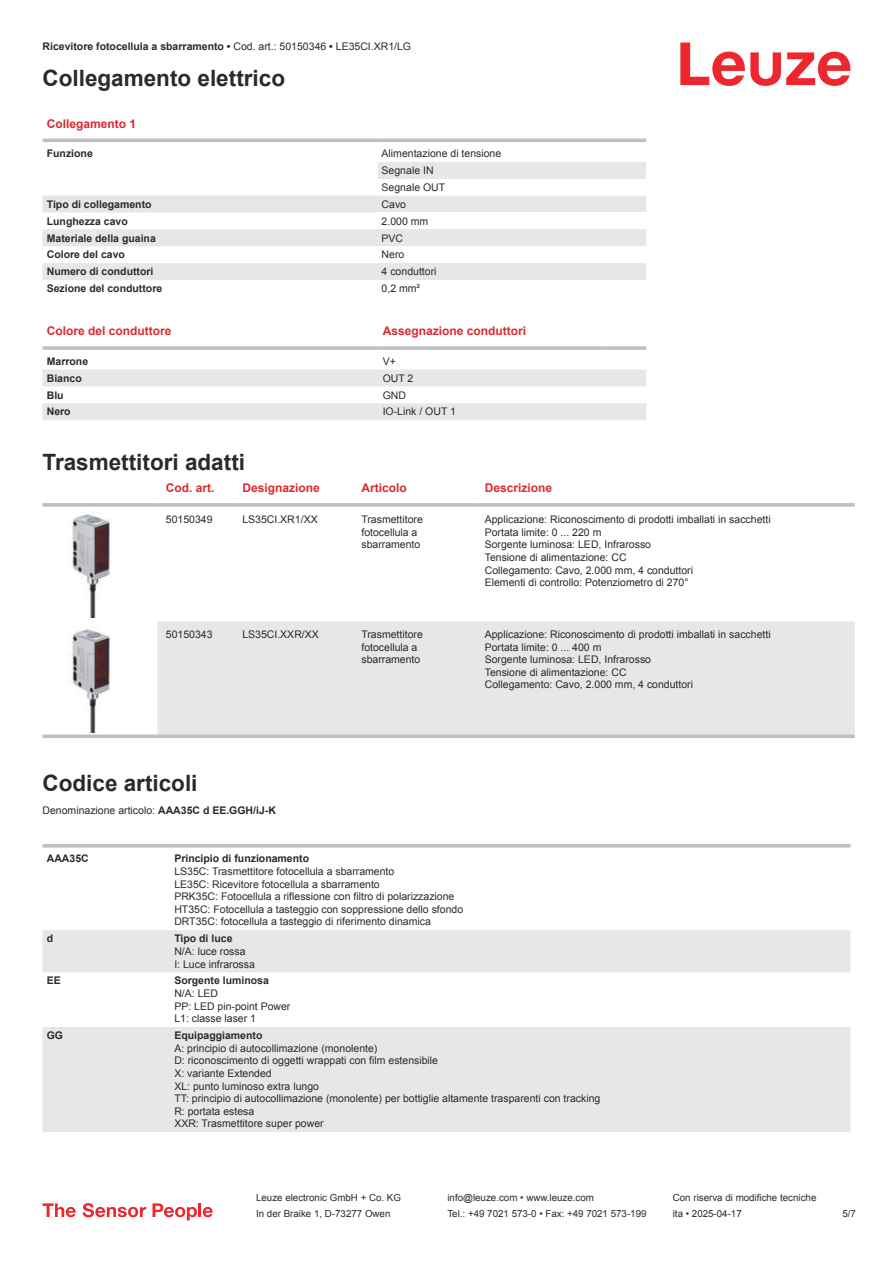
<style>
.page{position:relative;width:893px;height:1263px;background:#fff}
.page>*{position:absolute;margin:0;border:0;box-sizing:border-box;transform-origin:0 0}
.t1{font:700 22.5px "Arial";color:#2b292a}
.t2{font:700 12px "Arial";color:#db2a30}
.t3{font:10.5px/12.6px "Arial";color:#2b292a}
.t4{font:700 10.5px "Arial";color:#2b292a}
.t5{font:9.75px "Arial";color:#2b292a}
.s1{font-weight:400}
.s2{font-weight:700}
</style>
<div class="page">
<svg style="left:680px;top:43px;width:170px;height:43px"></svg>
<svg style="left:43px;top:138px;width:603px;height:58px"></svg>
<svg style="left:43px;top:196px;width:335px;height:84px;fill:#e6e7e9"></svg>
<hr style="left:43px;top:139px;width:335px;height:3px;background:#bdbfc1">
<hr style="left:378px;top:139px;width:268px;height:3px;background:#bdbfc1">
<svg style="left:378px;top:145px;width:268px;height:51px"></svg>
<div style="left:378px;top:162px;width:268px;height:17px;background:#e6e7e9"></div>
<div style="left:378px;top:196px;width:268px;height:16px;background:#e6e7e9"></div>
<div style="left:378px;top:229px;width:268px;height:17px;background:#e6e7e9"></div>
<div style="left:378px;top:263px;width:268px;height:17px;background:#e6e7e9"></div>
<svg style="left:43px;top:369px;width:603px;height:51px"></svg>
<svg style="left:43px;top:346px;width:335px;height:4px"></svg>
<hr style="left:378px;top:346px;width:226px;height:4px;background:#c6c8c9">
<svg style="left:604px;top:346px;width:42px;height:4px"></svg>
<div style="left:157px;top:621px;width:698px;height:113px;background:#e6e7e9"></div>
<svg style="left:43px;top:503px;width:114px;height:4px"></svg>
<svg style="left:157px;top:503px;width:77px;height:4px"></svg>
<svg style="left:234px;top:503px;width:119px;height:4px"></svg>
<svg style="left:353px;top:503px;width:123px;height:4px"></svg>
<svg style="left:476px;top:503px;width:379px;height:4px;background:#c3c5c7"></svg>
<svg style="left:43px;top:734px;width:114px;height:4px"></svg>
<svg style="left:157px;top:734px;width:77px;height:4px"></svg>
<svg style="left:234px;top:734px;width:119px;height:4px"></svg>
<svg style="left:353px;top:734px;width:123px;height:4px"></svg>
<svg style="left:476px;top:734px;width:379px;height:4px;background:#c2c4c6"></svg>
<img style="left:68px;top:514px;width:43px;height:103px">
<img style="left:68px;top:629px;width:43px;height:103px">
<svg style="left:43px;top:847px;width:807px;height:1px"></svg>
<svg style="left:43px;top:930px;width:807px;height:202px;fill:#e6e7e9"></svg>
<hr style="left:43px;top:844px;width:127px;height:3px;background:#bdbfc1">
<hr style="left:170px;top:844px;width:680px;height:3px;background:#bdbfc1">
<svg style="left:43px;top:1203px;width:33px;height:14px"></svg>
<svg style="left:83px;top:1203px;width:63px;height:14px"></svg>
<svg style="left:153px;top:1203px;width:44px;height:17px"></svg>
<hr style="left:198px;top:1203px;width:3px;height:14px;background:#ed272d">
<svg style="left:203px;top:1207px;width:10px;height:10px"></svg>
<p class="t4" style="left:43px;top:43px;width:370px">Ricevitore fotocellula a sbarramento • <span class="s1">Cod. art.: 50150346</span> • <span class="s1">LE35CI.XR1/LG</span></p>
<h1 class="t1" style="left:43px;top:70px;width:244px">Collegamento elettrico</h1>
<p class="t2" style="left:47px;top:119px;width:91px">Collegamento 1</p>
<p class="t4" style="left:47px;top:149px;width:48px">Funzione</p>
<p class="t3" style="left:382px;top:146px;width:121px;line-height:17px">Alimentazione di tensione<br>Segnale IN<br>Segnale OUT</p>
<p class="t4" style="left:47px;top:200px;width:106px">Tipo di collegamento</p>
<p class="t3" style="left:382px;top:199px;width:26px">Cavo</p>
<p class="t4" style="left:47px;top:217px;width:83px">Lunghezza cavo</p>
<p class="t3" style="left:382px;top:216px;width:48px">2.000 mm</p>
<p class="t4" style="left:47px;top:234px;width:111px">Materiale della guaina</p>
<p class="t3" style="left:382px;top:233px;width:23px">PVC</p>
<p class="t4" style="left:47px;top:251px;width:80px">Colore del cavo</p>
<p class="t3" style="left:382px;top:249px;width:24px">Nero</p>
<p class="t4" style="left:47px;top:268px;width:108px">Numero di conduttori</p>
<p class="t3" style="left:382px;top:266px;width:56px">4 conduttori</p>
<p class="t4" style="left:47px;top:285px;width:117px">Sezione del conduttore</p>
<p class="t3" style="left:382px;top:283px;width:40px">0,2 mm²</p>
<p class="t2" style="left:47px;top:327px;width:126px">Colore del conduttore</p>
<p class="t2" style="left:383px;top:327px;width:145px">Assegnazione conduttori</p>
<p class="t4" style="left:47px;top:357px;width:43px">Marrone</p>
<p class="t3" style="left:383px;top:356px;width:15px">V+</p>
<p class="t4" style="left:47px;top:374px;width:37px">Bianco</p>
<p class="t3" style="left:383px;top:373px;width:32px">OUT 2</p>
<p class="t4" style="left:47px;top:391px;width:18px">Blu</p>
<p class="t3" style="left:383px;top:389px;width:25px">GND</p>
<p class="t4" style="left:47px;top:408px;width:25px">Nero</p>
<p class="t3" style="left:383px;top:406px;width:75px">IO-Link / OUT 1</p>
<h1 class="t1" style="left:43px;top:454px;width:204px">Trasmettitori adatti</h1>
<p class="t2" style="left:166px;top:483px;width:50px">Cod. art.</p>
<p class="t2" style="left:242px;top:483px;width:79px">Designazione</p>
<p class="t2" style="left:361px;top:483px;width:47px">Articolo</p>
<p class="t2" style="left:485px;top:483px;width:69px">Descrizione</p>
<p class="t3" style="left:166px;top:514px;width:48px">50150349</p>
<p class="t3" style="left:242px;top:514px;width:77px">LS35CI.XR1/XX</p>
<p class="t3" style="left:361px;top:514px;width:63px">Trasmettitore fotocellula a sbarramento</p>
<p class="t3" style="left:485px;top:514px;width:287px">Applicazione: Riconoscimento di prodotti imballati in sacchetti Portata limite: 0 ... 220 m<br>Sorgente luminosa: LED, Infrarosso<br>Tensione di alimentazione: CC<br>Collegamento: Cavo, 2.000 mm, 4 conduttori<br>Elementi di controllo: Potenziometro di 270°</p>
<p class="t3" style="left:166px;top:629px;width:48px">50150343</p>
<p class="t3" style="left:242px;top:629px;width:78px">LS35CI.XXR/XX</p>
<p class="t3" style="left:361px;top:629px;width:63px">Trasmettitore fotocellula a sbarramento</p>
<p class="t3" style="left:485px;top:629px;width:287px">Applicazione: Riconoscimento di prodotti imballati in sacchetti Portata limite: 0 ... 400 m<br>Sorgente luminosa: LED, Infrarosso<br>Tensione di alimentazione: CC<br>Collegamento: Cavo, 2.000 mm, 4 conduttori</p>
<h1 class="t1" style="left:43px;top:774px;width:157px">Codice articoli</h1>
<p class="t3" style="left:43px;top:805px;width:235px">Denominazione articolo: <span class="s2">AAA35C d EE.GGH/iJ-K</span></p>
<p class="t4" style="left:47px;top:855px;width:43px">AAA35C</p>
<p class="t4" style="left:174px;top:855px;width:136px">Principio di funzionamento</p>
<p class="t3" style="left:174px;top:866px;width:290px">LS35C: Trasmettitore fotocellula a sbarramento<br>LE35C: Ricevitore fotocellula a sbarramento<br>PRK35C: Fotocellula a riflessione con filtro di polarizzazione HT35C: Fotocellula a tasteggio con soppressione dello sfondo DRT35C: fotocellula a tasteggio di riferimento dinamica</p>
<p class="t4" style="left:47px;top:935px;width:8px">d</p>
<p class="t4" style="left:174px;top:935px;width:60px">Tipo di luce</p>
<p class="t3" style="left:174px;top:946px;width:82px">N/A: luce rossa<br>I: Luce infrarossa</p>
<p class="t4" style="left:47px;top:977px;width:16px">EE</p>
<p class="t4" style="left:174px;top:977px;width:96px">Sorgente luminosa</p>
<p class="t3" style="left:174px;top:988px;width:118px">N/A: LED<br>PP: LED pin-point Power<br>L1: classe laser 1</p>
<p class="t4" style="left:47px;top:1031px;width:18px">GG</p>
<p class="t4" style="left:174px;top:1031px;width:90px">Equipaggiamento</p>
<p class="t3" style="left:174px;top:1043px;width:427px">A: principio di autocollimazione (monolente)<br>D: riconoscimento di oggetti wrappati con film estensibile<br>X: variante Extended<br>XL: punto luminoso extra lungo<br>TT: principio di autocollimazione (monolente) per bottiglie altamente trasparenti con tracking R: portata estesa<br>XXR: Trasmettitore super power</p>
<p class="t5" style="left:256px;top:1194px;width:146px">Leuze electronic GmbH + Co. KG</p>
<p class="t5" style="left:447px;top:1194px;width:148px">info@leuze.com • www.leuze.com</p>
<p class="t5" style="left:673px;top:1194px;width:145px">Con riserva di modifiche tecniche</p>
<p class="t5" style="left:256px;top:1210px;width:136px">In der Braike 1, D-73277 Owen</p>
<p class="t5" style="left:447px;top:1210px;width:201px">Tel.: +49 7021 573-0 • Fax: +49 7021 573-199</p>
<p class="t5" style="left:673px;top:1210px;width:70px">ita • 2025-04-17</p>
<p class="t5" style="left:842px;top:1210px;width:15px">5 /7</p>
</div>
